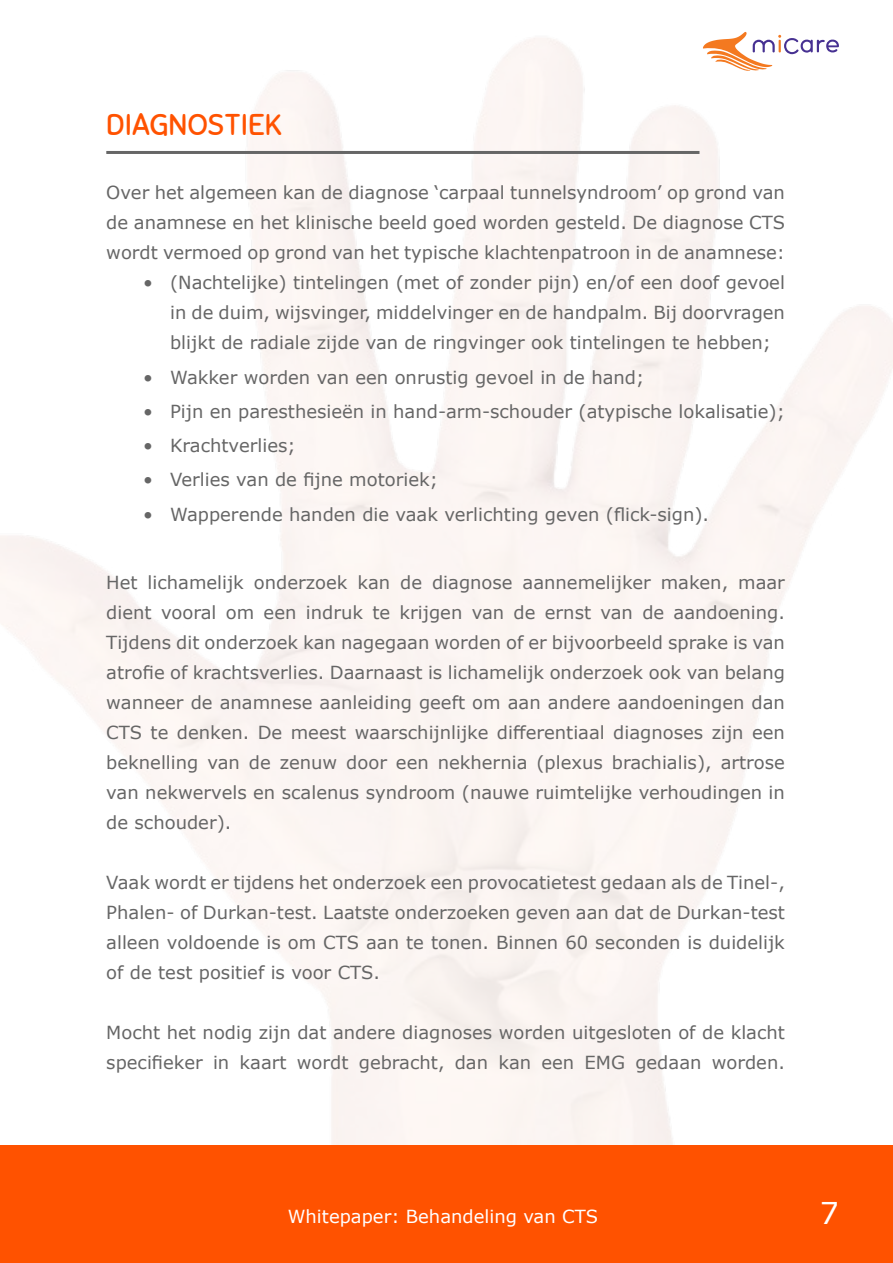
<style>
.page{position:relative;width:893px;height:1263px;background:#fff}
.page>*{position:absolute;margin:0;border:0;box-sizing:border-box;transform-origin:0 0}
.t1{font:30px "Sniglet";color:#ff5200}
.t2{font:30px "Verdana";color:#fff}
.t3{font:18px/30px "Verdana";color:#666;text-align:justify}
.t4{font:18px "Verdana";color:#fff}
</style>
<div class="page">
<div style="left:0;top:1145px;width:893px;height:118px;background:#ff5200"></div>
<img style="left:0;top:31px;width:893px;height:1113px">
<hr style="left:106px;top:151px;width:593px;height:3px;background:#666">
<h1 class="t1" style="left:106px;top:106px;width:177px">DIAGNOSTIEK</h1>
<p class="t3" style="left:106px;top:178px;width:680px">Over het algemeen kan de diagnose ‘carpaal tunnelsyndroom’ op grond van de anamnese en het klinische beeld goed worden gesteld. De diagnose CTS wordt vermoed op grond van het typische klachtenpatroon in de anamnese:</p>
<p class="t3" style="left:170px;top:268px;width:616px;text-indent:-27px">• (Nachtelijke) tintelingen (met of zonder pijn) en/of een doof gevoel in de duim, wijsvinger, middelvinger en de handpalm. Bij doorvragen blijkt de radiale zijde van de ringvinger ook tintelingen te hebben;</p>
<p class="t3" style="left:143px;top:362px;width:503px">• Wakker worden van een onrustig gevoel in de hand;</p>
<p class="t3" style="left:143px;top:396px;width:643px">• Pijn en paresthesieën in hand-arm-schouder (atypische lokalisatie);</p>
<p class="t3" style="left:143px;top:430px;width:154px">• Krachtverlies;</p>
<p class="t3" style="left:143px;top:465px;width:296px">• Verlies van de fijne motoriek;</p>
<p class="t3" style="left:143px;top:499px;width:568px">• Wapperende handen die vaak verlichting geven (flick-sign).</p>
<p class="t3" style="left:106px;top:567px;width:680px">Het lichamelijk onderzoek kan de diagnose aannemelijker maken, maar dient vooral om een indruk te krijgen van de ernst van de aandoening.<br>Tijdens dit onderzoek kan nagegaan worden of er bijvoorbeeld sprake is van atrofie of krachtsverlies. Daarnaast is lichamelijk onderzoek ook van belang wanneer de anamnese aanleiding geeft om aan andere aandoeningen dan CTS te denken. De meest waarschijnlijke differentiaal diagnoses zijn een beknelling van de zenuw door een nekhernia (plexus brachialis), artrose van nekwervels en scalenus syndroom (nauwe ruimtelijke verhoudingen in de schouder).</p>
<p class="t3" style="left:106px;top:867px;width:680px">Vaak wordt er tijdens het onderzoek een provocatietest gedaan als de Tinel-, Phalen- of Durkan-test. Laatste onderzoeken geven aan dat de Durkan-test alleen voldoende is om CTS aan te tonen. Binnen 60 seconden is duidelijk of de test positief is voor CTS.</p>
<p class="t3" style="left:106px;top:1017px;width:680px">Mocht het nodig zijn dat andere diagnoses worden uitgesloten of de klacht specifieker in kaart wordt gebracht, dan kan een EMG gedaan worden.</p>
<p class="t4" style="left:288px;top:1204px;width:312px">Whitepaper: Behandeling van CTS</p>
<h1 class="t2" style="left:820px;top:1192px;width:21px">7</h1>
</div>
